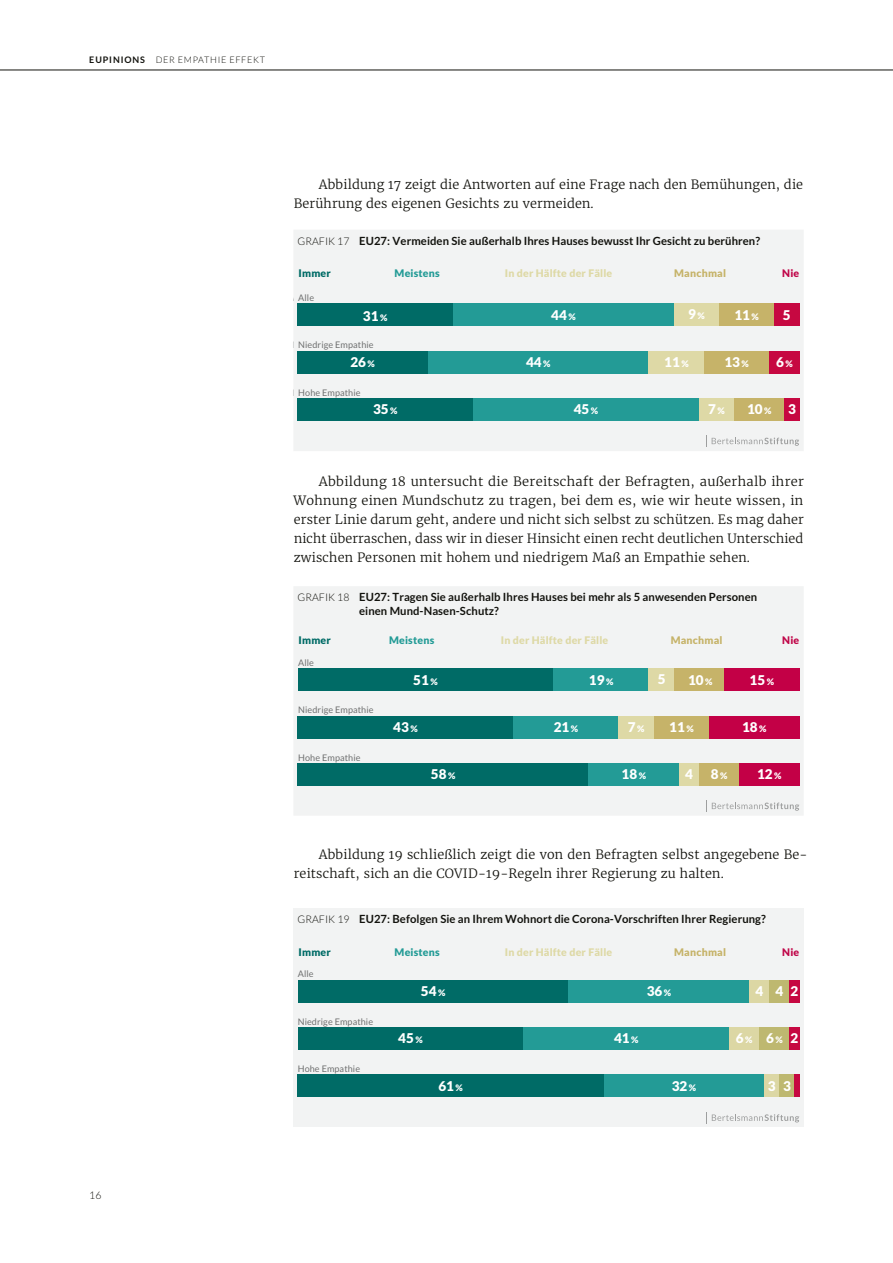
<style>
.page{position:relative;width:893px;height:1263px;background:#fff}
.page>*{position:absolute;margin:0;border:0;box-sizing:border-box;transform-origin:0 0}
.t1{font:900 13.5px "Lato";color:#fff}
.t2{font:300 12.75px/19.2px "Merriweather";letter-spacing:.01em;color:#12120d}
.t3{font:700 11.25px/13.5px "Lato";letter-spacing:.005em;color:#12120d}
.t4{font:900 10.5px "Lato";letter-spacing:.02em;color:#ded9a6}
.t5{font:900 10.5px "Lato";letter-spacing:.02em;color:#239b96}
.t6{font:900 10.5px "Lato";letter-spacing:.02em;color:#c6b369}
.t7{font:900 10.5px "Lato";letter-spacing:.02em;color:#006b66}
.t8{font:900 10.5px "Lato";letter-spacing:.02em;color:#c00749}
.t9{font:300 10.5px "Lato";color:#12120d}
.t10{font:9px "Lato";letter-spacing:.01em;color:#6f7070}
.t11{font:300 9px "Lato";letter-spacing:.075em;color:#12120d}
.s1{font-weight:700}
.s2{font-weight:300;font-size:10.5px}
.s3{font-size:9px}
</style>
<div class="page">
<hr style="left:0;top:70px;width:893px;height:1px;background:#12120d">
<div style="left:294px;top:230px;width:509px;height:221px;background:#f2f3f3"></div>
<svg style="left:706px;top:435px;width:93px;height:12px"></svg>
<div style="left:297px;top:304px;width:156px;height:22px;background:#006b66"></div>
<div style="left:453px;top:304px;width:221px;height:22px;background:#239b96"></div>
<div style="left:674px;top:304px;width:45px;height:22px;background:#ded9a6"></div>
<div style="left:719px;top:304px;width:55px;height:22px;background:#c6b369"></div>
<div style="left:774px;top:304px;width:25px;height:22px;background:#c60841"></div>
<div style="left:297px;top:351px;width:131px;height:22px;background:#006b66"></div>
<div style="left:428px;top:351px;width:221px;height:22px;background:#239b96"></div>
<div style="left:649px;top:351px;width:55px;height:22px;background:#ded9a6"></div>
<div style="left:704px;top:351px;width:65px;height:22px;background:#c6b369"></div>
<div style="left:769px;top:351px;width:30px;height:22px;background:#c60841"></div>
<div style="left:297px;top:398px;width:176px;height:23px;background:#006b66"></div>
<div style="left:473px;top:398px;width:226px;height:23px;background:#239b96"></div>
<div style="left:699px;top:398px;width:35px;height:23px;background:#ded9a6"></div>
<div style="left:734px;top:398px;width:50px;height:23px;background:#c6b369"></div>
<div style="left:784px;top:398px;width:15px;height:23px;background:#c60841"></div>
<div style="left:294px;top:586px;width:509px;height:229px;background:#f2f3f3"></div>
<div style="left:298px;top:669px;width:255px;height:22px;background:#006b66"></div>
<div style="left:553px;top:669px;width:96px;height:22px;background:#239b96"></div>
<div style="left:649px;top:669px;width:25px;height:22px;background:#ded9a6"></div>
<div style="left:674px;top:669px;width:50px;height:22px;background:#c6b369"></div>
<div style="left:724px;top:669px;width:75px;height:22px;background:#c30046"></div>
<div style="left:298px;top:716px;width:215px;height:22px;background:#006b66"></div>
<div style="left:513px;top:716px;width:106px;height:22px;background:#239b96"></div>
<div style="left:619px;top:716px;width:35px;height:22px;background:#ded9a6"></div>
<div style="left:654px;top:716px;width:55px;height:22px;background:#c6b369"></div>
<div style="left:709px;top:716px;width:90px;height:22px;background:#c30046"></div>
<div style="left:298px;top:763px;width:291px;height:23px;background:#006b66"></div>
<div style="left:589px;top:763px;width:90px;height:23px;background:#239b96"></div>
<div style="left:679px;top:763px;width:20px;height:23px;background:#ded9a6"></div>
<div style="left:699px;top:763px;width:40px;height:23px;background:#c6b369"></div>
<div style="left:739px;top:763px;width:60px;height:23px;background:#c30046"></div>
<svg style="left:706px;top:800px;width:93px;height:11px"></svg>
<div style="left:293px;top:908px;width:511px;height:219px;background:#f2f3f3"></div>
<svg style="left:706px;top:1112px;width:93px;height:11px"></svg>
<div style="left:298px;top:980px;width:271px;height:23px;background:#006b66"></div>
<div style="left:569px;top:980px;width:180px;height:23px;background:#239b96"></div>
<div style="left:749px;top:980px;width:20px;height:23px;background:#dcd7a4"></div>
<div style="left:769px;top:980px;width:20px;height:23px;background:#beb870"></div>
<div style="left:789px;top:980px;width:10px;height:23px;background:#c60841"></div>
<div style="left:298px;top:1027px;width:225px;height:23px;background:#006b66"></div>
<div style="left:523px;top:1027px;width:206px;height:23px;background:#239b96"></div>
<div style="left:729px;top:1027px;width:30px;height:23px;background:#dcd7a4"></div>
<div style="left:759px;top:1027px;width:30px;height:23px;background:#beb870"></div>
<div style="left:789px;top:1027px;width:10px;height:23px;background:#c60841"></div>
<div style="left:298px;top:1075px;width:306px;height:22px;background:#006b66"></div>
<div style="left:604px;top:1075px;width:160px;height:22px;background:#239b96"></div>
<div style="left:764px;top:1075px;width:15px;height:22px;background:#dcd7a4"></div>
<div style="left:779px;top:1075px;width:15px;height:22px;background:#beb870"></div>
<div style="left:794px;top:1075px;width:5px;height:22px;background:#c60841"></div>
<p class="t11" style="left:89px;top:54px;width:177px"><span class="s1">EUPINIONS</span> DER EMPATHIE EFFEKT</p>
<p class="t9" style="left:89px;top:1189px;width:14px">16</p>
<p class="t2" style="left:294px;top:175px;width:511px;text-indent:25px">Abbildung 17 zeigt die Antworten auf eine Frage nach den Bemühungen, die<br>Berührung des eigenen Gesichts zu vermeiden.</p>
<p class="t3" style="left:298px;top:234px;width:464px"><span class="s2">GRAFIK 17</span> EU27: Vermeiden Sie außerhalb Ihres Hauses bewusst Ihr Gesicht zu berühren?</p>
<p class="t7" style="left:299px;top:267px;width:34px">Immer</p>
<p class="t5" style="left:395px;top:267px;width:47px">Meistens</p>
<p class="t4" style="left:505px;top:267px;width:109px">In der Hälfte der Fälle</p>
<p class="t6" style="left:674px;top:267px;width:53px">Manchmal</p>
<p class="t8" style="left:782px;top:267px;width:19px">Nie</p>
<p class="t10" style="left:293px;top:293px;width:12px">All</p>
<p class="t10" style="left:298px;top:293px;width:17px">Alle</p>
<p class="t1" style="left:363px;top:308px;width:26px">31<span class="s3">%</span></p>
<p class="t1" style="left:350px;top:354px;width:26px">26<span class="s3">%</span></p>
<p class="t1" style="left:373px;top:401px;width:26px">35<span class="s3">%</span></p>
<p class="t10" style="left:293px;top:340px;width:77px">Niedrige Empathie</p>
<p class="t10" style="left:293px;top:387px;width:64px">Hohe Empathie</p>
<p class="t10" style="left:298px;top:340px;width:77px">Niedrige Empathie</p>
<p class="t10" style="left:298px;top:387px;width:64px">Hohe Empathie</p>
<p class="t1" style="left:688px;top:306px;width:18px">9<span class="s3">%</span></p>
<p class="t1" style="left:551px;top:307px;width:26px">44<span class="s3">%</span></p>
<p class="t1" style="left:783px;top:308px;width:9px">5</p>
<p class="t1" style="left:734px;top:308px;width:26px">11<span class="s3">%</span></p>
<p class="t1" style="left:526px;top:354px;width:26px">44<span class="s3">%</span></p>
<p class="t1" style="left:664px;top:354px;width:26px">11<span class="s3">%</span></p>
<p class="t1" style="left:724px;top:354px;width:26px">13<span class="s3">%</span></p>
<p class="t1" style="left:747px;top:401px;width:26px">10<span class="s3">%</span></p>
<p class="t1" style="left:776px;top:354px;width:18px">6<span class="s3">%</span></p>
<p class="t1" style="left:788px;top:401px;width:9px">3</p>
<p class="t1" style="left:574px;top:401px;width:26px">45<span class="s3">%</span></p>
<p class="t1" style="left:708px;top:401px;width:18px">7<span class="s3">%</span></p>
<p class="t2" style="left:294px;top:471px;width:512px;text-align:justify;text-indent:25px">Abbildung 18 untersucht die Bereitschaft der Befragten, außerhalb ihrer Wohnung einen Mundschutz zu tragen, bei dem es, wie wir heute wissen, in erster Linie darum geht, andere und nicht sich selbst zu schützen. Es mag daher nicht überraschen, dass wir in dieser Hinsicht einen recht deutlichen Unterschied zwischen Personen mit hohem und niedrigem Maß an Empathie sehen.</p>
<p class="t3" style="left:359px;top:590px;width:399px;text-indent:-62px"><span class="s2">GRAFIK 18</span> EU27: Tragen Sie außerhalb Ihres Hauses bei mehr als 5 anwesenden Personen einen Mund-Nasen-Schutz?</p>
<p class="t7" style="left:299px;top:634px;width:34px">Immer</p>
<p class="t5" style="left:389px;top:634px;width:47px">Meistens</p>
<p class="t4" style="left:501px;top:634px;width:109px">In der Hälfte der Fälle</p>
<p class="t6" style="left:671px;top:634px;width:53px">Manchmal</p>
<p class="t8" style="left:782px;top:634px;width:19px">Nie</p>
<p class="t10" style="left:298px;top:657px;width:17px">Alle</p>
<p class="t10" style="left:298px;top:705px;width:77px">Niedrige Empathie</p>
<p class="t10" style="left:298px;top:752px;width:64px">Hohe Empathie</p>
<p class="t1" style="left:658px;top:671px;width:9px">5</p>
<p class="t1" style="left:589px;top:672px;width:26px">19<span class="s3">%</span></p>
<p class="t1" style="left:688px;top:672px;width:26px">10<span class="s3">%</span></p>
<p class="t1" style="left:669px;top:719px;width:26px">11<span class="s3">%</span></p>
<p class="t1" style="left:413px;top:672px;width:26px">51<span class="s3">%</span></p>
<p class="t1" style="left:393px;top:719px;width:26px">43<span class="s3">%</span></p>
<p class="t1" style="left:431px;top:766px;width:26px">58<span class="s3">%</span></p>
<p class="t1" style="left:622px;top:766px;width:26px">18<span class="s3">%</span></p>
<p class="t1" style="left:554px;top:719px;width:26px">21<span class="s3">%</span></p>
<p class="t1" style="left:628px;top:719px;width:18px">7<span class="s3">%</span></p>
<p class="t1" style="left:685px;top:766px;width:9px">4</p>
<p class="t1" style="left:711px;top:766px;width:18px">8<span class="s3">%</span></p>
<p class="t1" style="left:749px;top:672px;width:26px">15<span class="s3">%</span></p>
<p class="t1" style="left:742px;top:719px;width:26px">18<span class="s3">%</span></p>
<p class="t1" style="left:757px;top:767px;width:26px">12<span class="s3">%</span></p>
<p class="t2" style="left:294px;top:844px;width:515px;text-indent:25px">Abbildung 19 schließlich zeigt die von den Befragten selbst angegebene Be&shy;reitschaft, sich an die COVID-19-Regeln ihrer Regierung zu halten.</p>
<p class="t3" style="left:298px;top:912px;width:470px"><span class="s2">GRAFIK 19</span> EU27: Befolgen Sie an Ihrem Wohnort die Corona-Vorschriften Ihrer Regierung?</p>
<p class="t7" style="left:299px;top:946px;width:34px">Immer</p>
<p class="t5" style="left:395px;top:946px;width:47px">Meistens</p>
<p class="t4" style="left:505px;top:946px;width:109px">In der Hälfte der Fälle</p>
<p class="t6" style="left:674px;top:946px;width:53px">Manchmal</p>
<p class="t8" style="left:782px;top:946px;width:19px">Nie</p>
<p class="t10" style="left:298px;top:969px;width:17px">Alle</p>
<p class="t10" style="left:298px;top:1016px;width:77px">Niedrige Empathie</p>
<p class="t10" style="left:298px;top:1064px;width:64px">Hohe Empathie</p>
<p class="t1" style="left:421px;top:983px;width:26px">54<span class="s3">%</span></p>
<p class="t1" style="left:647px;top:983px;width:26px">36<span class="s3">%</span></p>
<p class="t1" style="left:791px;top:983px;width:9px">2</p>
<p class="t1" style="left:614px;top:1030px;width:26px">41<span class="s3">%</span></p>
<p class="t1" style="left:736px;top:1030px;width:64px">6<span class="s3">%</span> 6<span class="s3">%</span> 2</p>
<p class="t1" style="left:755px;top:983px;width:29px">4 4</p>
<p class="t1" style="left:398px;top:1030px;width:26px">45<span class="s3">%</span></p>
<p class="t1" style="left:438px;top:1078px;width:26px">61<span class="s3">%</span></p>
<p class="t1" style="left:672px;top:1078px;width:26px">32<span class="s3">%</span></p>
<p class="t1" style="left:768px;top:1078px;width:24px">3 3</p>
</div>
